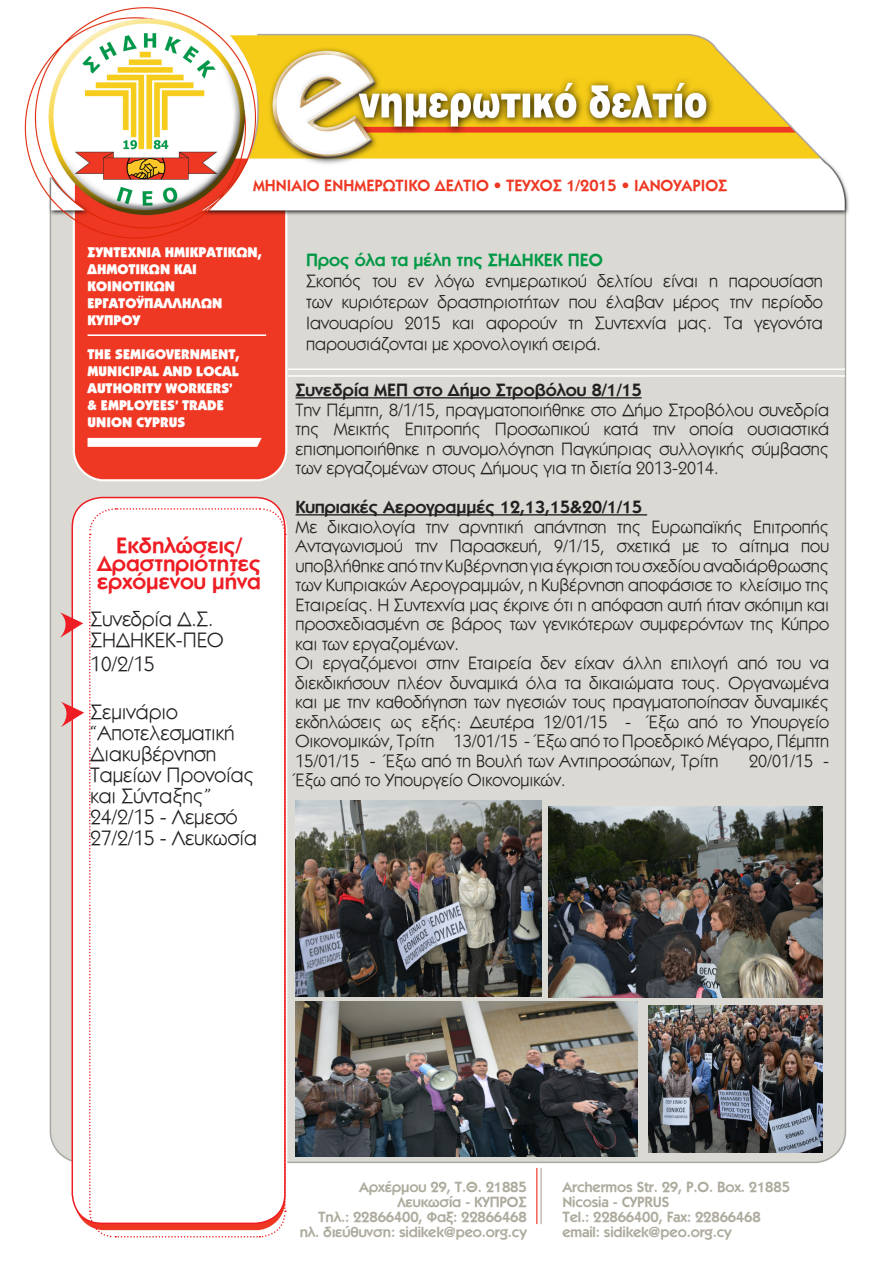
<style>
.page{position:relative;width:893px;height:1263px;background:#fff}
.page>*{position:absolute;margin:0;border:0;box-sizing:border-box;transform-origin:0 0}
.t1{font:700 22.5px "CF Kaveros";color:#ee1d23}
.t2{font:21px/21px "CF Kaveros";color:#231f20}
.t3{font:18px/19.5px "CF Kaveros";color:#231f20;text-align:justify}
.t4{font:700 18px "CF Kaveros";color:#231f20}
.t5{font:700 18px "CF Kaveros";color:#009946}
.t6{font:700 16.5px "CF Kaveros";color:#ee3823}
.t7{font:700 15px "CF Kaveros";letter-spacing:-.01em;color:#aeab9e}
.t8{font:800 14.1px/17px "CF Kaveros";color:#fff}
</style>
<div class="page">
<img style="left:24px;top:7px;width:825px;height:1218px">
<hr style="left:296px;top:397px;width:346px;height:1px;background:#231f20">
<hr style="left:296px;top:514px;width:351px;height:1px;background:#231f20">
<hr style="left:88px;top:334px;width:178px;height:2px;background:#fff">
<svg style="left:88px;top:438px;width:174px;height:9px"></svg>
<hr style="left:536px;top:1168px;width:1px;height:56px;background:#ee3823">
<hr style="left:540px;top:1168px;width:2px;height:56px;background:#aeab9e">
<hr style="left:288px;top:368px;width:557px;height:2px;background:#fff">
<hr style="left:288px;top:375px;width:557px;height:2px;background:#fff">
<img style="left:295px;top:800px;width:247px;height:196px">
<img style="left:548px;top:806px;width:275px;height:192px">
<svg style="left:24px;top:507px;width:262px;height:731px"></svg>
<img style="left:296px;top:1001px;width:341px;height:156px">
<img style="left:649px;top:1005px;width:174px;height:147px">
<p class="t6" style="left:253px;top:173px;width:476px">ΜΗΝΙΑΙΟ ΕΝΗΜΕΡΩΤΙΚΟ ΔΕΛΤΙΟ • ΤΕΥΧΟΣ 1/2015 • ΙΑΝΟΥΑΡΙΟΣ</p>
<p class="t8" style="left:88px;top:243px;width:176px">ΣΥΝΤΕΧΝΙΑ ΗΜΙΚΡΑΤΙΚΩΝ,<br>ΔΗΜΟΤΙΚΩΝ ΚΑΙ<br>ΚΟΙΝΟΤΙΚΩΝ<br>ΕΡΓΑΤΟΫΠΑΛΛΗΛΩΝ<br>ΚΥΠΡΟΥ</p>
<p class="t8" style="left:88px;top:345px;width:154px">THE SEMIGOVERNMENT,</p>
<p class="t8" style="left:88px;top:362px;width:153px">MUNICIPAL AND LOCAL</p>
<p class="t8" style="left:88px;top:379px;width:146px">AUTHORITY WORKERS’</p>
<p class="t8" style="left:88px;top:396px;width:138px">&amp; EMPLOYEES’ TRADE</p>
<p class="t8" style="left:88px;top:413px;width:99px">UNION CYPRUS</p>
<p class="t1" style="left:116px;top:529px;width:127px">Εκδηλώσεις/</p>
<p class="t1" style="left:97px;top:547px;width:165px">Δραστηριότητες</p>
<p class="t1" style="left:97px;top:565px;width:165px">ερχόμενου μήνα</p>
<p class="t2" style="left:91px;top:608px;width:135px">Συνεδρία Δ.Σ.<br>ΣΗΔΗΚΕΚ-ΠΕΟ</p>
<p class="t2" style="left:91px;top:653px;width:66px">10/2/15</p>
<p class="t2" style="left:91px;top:701px;width:165px">Σεμινάριο “Αποτελεσματική<br>Διακυβέρνηση<br>Ταμείων Προνοίας και Σύνταξης”</p>
<p class="t2" style="left:91px;top:806px;width:168px">24/2/15 - Λεμεσό<br>27/2/15 - Λευκωσία</p>
<p class="t5" style="left:306px;top:247px;width:298px">Προς όλα τα μέλη της ΣΗΔΗΚΕΚ ΠΕΟ</p>
<p class="t3" style="left:306px;top:270px;width:518px;line-height:21px">Σκοπός του εν λόγω ενημερωτικού δελτίου είναι η παρουσίαση των κυριότερων δραστηριοτήτων που έλαβαν μέρος την περίοδο Ιανουαρίου 2015 και αφορούν τη Συντεχνία μας. Τα γεγονότα παρουσιάζονται με χρονολογική σειρά.</p>
<p class="t4" style="left:296px;top:377px;width:348px">Συνεδρία ΜΕΠ στο Δήμο Στροβόλου 8/1/15</p>
<p class="t3" style="left:296px;top:399px;width:535px">Την Πέμπτη, 8/1/15, πραγματοποιήθηκε στο Δήμο Στροβόλου συνεδρία της Μεικτής Επιτροπής Προσωπικού κατά την οποία ουσιαστικά επισημοποιήθηκε η συνομολόγηση Παγκύπριας συλλογικής σύμβασης των εργαζομένων στους Δήμους για τη διετία 2013-2014.</p>
<p class="t4" style="left:296px;top:494px;width:348px">Κυπριακές Αερογραμμές 12,13,15&amp;20/1/15</p>
<p class="t3" style="left:296px;top:516px;width:535px">Με δικαιολογία την αρνητική απάντηση της Ευρωπαϊκής Επιτροπής Ανταγωνισμού την Παρασκευή, 9/1/15, σχετικά με το αίτημα που υποβλήθηκε από την Κυβέρνηση για έγκριση του σχεδίου αναδιάρθρωσης των Κυπριακών Αερογραμμών, η Κυβέρνηση αποφάσισε το κλείσιμο της Εταιρείας. Η Συντεχνία μας έκρινε ότι η απόφαση αυτή ήταν σκόπιμη και προσχεδιασμένη σε βάρος των γενικότερων συμφερόντων της Κύπρο και των εργαζομένων.</p>
<p class="t3" style="left:296px;top:653px;width:535px">Οι εργαζόμενοι στην Εταιρεία δεν είχαν άλλη επιλογή από του να διεκδικήσουν πλέον δυναμικά όλα τα δικαιώματα τους. Οργανωμένα και με την καθοδήγηση των ηγεσιών τους πραγματοποίησαν δυναμικές εκδηλώσεις ως εξής: Δευτέρα 12/01/15 - Έξω από το Υπουργείο Οικονομικών, Τρίτη 13/01/15 - Έξω από το Προεδρικό Μέγαρο, Πέμπτη 15/01/15 - Έξω από τη Βουλή των Αντιπροσώπων, Τρίτη</p>
<p class="t3" style="left:749px;top:750px;width:82px">20/01/15 -</p>
<p class="t3" style="left:296px;top:770px;width:272px">Έξω από το Υπουργείο Οικονομικών.</p>
<p class="t7" style="left:359px;top:1175px;width:169px">Αρχέρμου 29, Τ.Θ. 21885</p>
<p class="t7" style="left:397px;top:1190px;width:131px">Λευκωσία - ΚΥΠΡΟΣ</p>
<p class="t7" style="left:318px;top:1205px;width:210px">Tηλ.: 22866400, Φαξ: 22866468</p>
<p class="t7" style="left:300px;top:1220px;width:229px">ηλ. διεύθυνση: sidikek@peo.org.cy</p>
<p class="t7" style="left:562px;top:1175px;width:229px">Αrchermos Str. 29, P.O. Box. 21885</p>
<p class="t7" style="left:562px;top:1190px;width:108px">Nicosia - CYPRUS</p>
<p class="t7" style="left:562px;top:1205px;width:200px">Tel.: 22866400, Fax: 22866468</p>
<p class="t7" style="left:562px;top:1220px;width:171px">email: sidikek@peo.org.cy</p>
</div>
